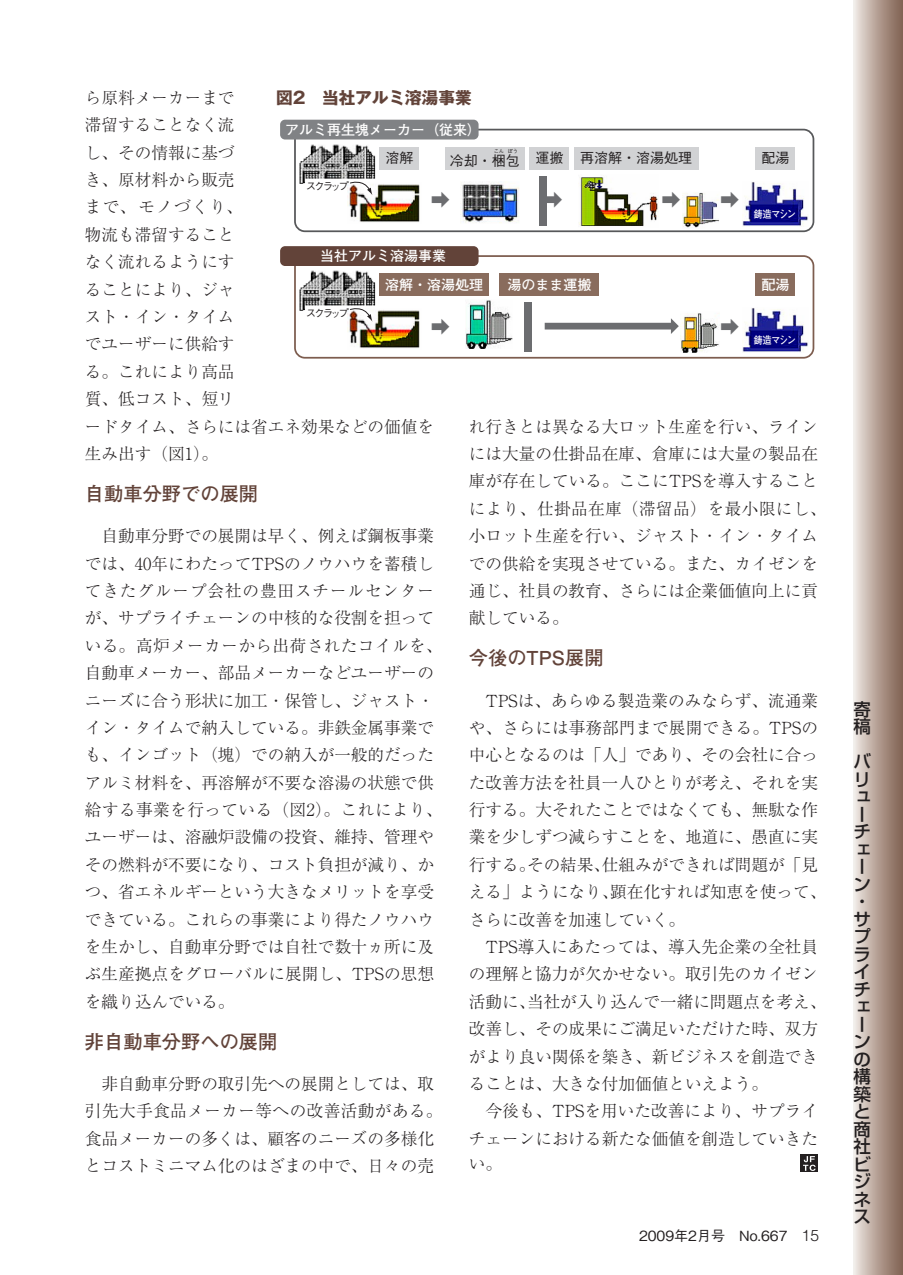
<style>
.page{position:relative;width:903px;height:1275px;background:#fff}
.page>*{position:absolute;margin:0;border:0;box-sizing:border-box;transform-origin:0 0}
.寄稿タテ-タイトル大{font:700 19.25px "Futo Go B101 Pr 5";color:#624339}
.t1{font:500 19.25px "Gothic BBB Pr 5";color:#6c6d70}
.t2{font:500 17.5px/17.5px "Shin Go Pr 5";color:#231f20}
.寄稿タテ-本文{font:300 16.62px/27.5px "Ryumin Pr 5";color:#231f20}
.寄稿タテ-本文-2{font:700 16.62px "Gothic MB101 Pr 5";color:#624339}
.t3{font:700 14px "Futo Go B101 Pr 5";color:#fff}
.t4{font:500 14px "Gothic BBB Pr 5";color:#231f20}
.t5{font:700 10.5px "Futo Go B101 Pr 5";letter-spacing:-.07em;color:#fff;scale:.85 1}
.t6{font:500 10.5px "Gothic BBB Pr 5";letter-spacing:-.225em;color:#231f20}
.t7{font:500 5.25px "Gothic BBB Pr 5";color:#231f20}
.s1{font-family:"Helvetica";font-weight:300;font-size:15.75px}
</style>
<div class="page">
<div style="left:853px;top:0;width:50px;height:1275px;background:linear-gradient(to right,#efe7e2,#7f5f4f)"></div>
<div style="left:801px;top:1155px;width:17px;height:17px;background:#231f20"></div>
<svg style="left:803px;top:1156px;width:12px;height:15px"></svg>
<div style="left:294px;top:255px;width:520px;height:104px;border:2px solid #7d5d4f;border-radius:10px"></div>
<img style="left:743px;top:308px;width:65px;height:45px">
<img style="left:299px;top:144px;width:77px;height:42px">
<img style="left:578px;top:177px;width:80px;height:50px">
<img style="left:348px;top:182px;width:72px;height:40px">
<img style="left:460px;top:183px;width:59px;height:40px">
<div style="left:294px;top:129px;width:520px;height:103px;border:2px solid #57585a;border-radius:10px"></div>
<img style="left:299px;top:270px;width:77px;height:42px">
<img style="left:348px;top:309px;width:72px;height:39px">
<img style="left:683px;top:192px;width:36px;height:36px">
<img style="left:465px;top:300px;width:48px;height:49px">
<img style="left:680px;top:313px;width:39px;height:40px">
<img style="left:743px;top:182px;width:65px;height:44px">
<div style="left:379px;top:147px;width:40px;height:22px;background:#d1d2d4"></div>
<div style="left:755px;top:147px;width:40px;height:22px;background:#d1d2d4"></div>
<div style="left:445px;top:147px;width:80px;height:22px;background:#d1d2d4"></div>
<div style="left:530px;top:147px;width:39px;height:22px;background:#d1d2d4"></div>
<div style="left:574px;top:147px;width:124px;height:22px;background:#d1d2d4"></div>
<div style="left:280px;top:120px;width:198px;height:20px;background:#808285;border-radius:5px"></div>
<div style="left:539px;top:176px;width:8px;height:50px;background:#6c6d70"></div>
<svg style="left:349px;top:179px;width:23px;height:16px"></svg>
<div style="left:379px;top:273px;width:110px;height:23px;background:#896c5d"></div>
<div style="left:755px;top:273px;width:40px;height:23px;background:#896c5d"></div>
<div style="left:500px;top:273px;width:99px;height:23px;background:#896c5d"></div>
<div style="left:280px;top:246px;width:198px;height:20px;background:#624339;border-radius:5px"></div>
<svg style="left:545px;top:318px;width:134px;height:16px"></svg>
<div style="left:525px;top:303px;width:7px;height:49px;background:#6c6d70"></div>
<svg style="left:349px;top:305px;width:23px;height:17px"></svg>
<p class="寄稿タテ-本文-2" style="left:276px;top:84px;width:197px">図2　当社アルミ溶湯事業</p>
<p class="寄稿タテ-本文" style="left:85px;top:83px;width:351px">ら原料メーカーまで<br>滞留することなく流<br>し、その情報に基づ<br>き、原材料から販売<br>まで、モノづくり、<br>物流も滞留すること<br>なく流れるようにす<br>ることにより、ジャ<br>スト・イン・タイム<br>でユーザーに供給す<br>る。これにより高品<br>質、低コスト、短リ<br>ードタイム、さらには省エネ効果などの価値を生み出す（図1）。</p>
<p class="寄稿タテ-タイトル大" style="left:85px;top:478px;width:175px">自動車分野での展開</p>
<p class="寄稿タテ-本文" style="left:85px;top:521px;width:359px">　自動車分野での展開は早く、例えば鋼板事業では、40年にわたってTPSのノウハウを蓄積してきたグループ会社の豊田スチールセンターが、サプライチェーンの中核的な役割を担っている。高炉メーカーから出荷されたコイルを、自動車メーカー、部品メーカーなどユーザーのニーズに合う形状に加工・保管し、ジャスト・イン・タイムで納入している。非鉄金属事業でも、インゴット（塊）での納入が一般的だったアルミ材料を、再溶解が不要な溶湯の状態で供給する事業を行っている（図2）。これにより、ユーザーは、溶融炉設備の投資、維持、管理やその燃料が不要になり、コスト負担が減り、かつ、省エネルギーという大きなメリットを享受できている。これらの事業により得たノウハウを生かし、自動車分野では自社で数十ヵ所に及ぶ生産拠点をグローバルに展開し、TPSの思想を織り込んでいる。</p>
<p class="寄稿タテ-タイトル大" style="left:85px;top:1026px;width:194px">非自動車分野への展開</p>
<p class="寄稿タテ-本文" style="left:85px;top:1069px;width:359px">　非自動車分野の取引先への展開としては、取引先大手食品メーカー等への改善活動がある。食品メーカーの多くは、顧客のニーズの多様化とコストミニマム化のはざまの中で、日々の売</p>
<p class="t3" style="left:285px;top:118px;width:197px">アルミ再生塊メーカー（従来）</p>
<p class="t7" style="left:494px;top:147px;width:26px">こん ぽう</p>
<p class="t4" style="left:535px;top:147px;width:158px">運搬 再溶解・溶湯処理</p>
<p class="t4" style="left:385px;top:147px;width:29px">溶解</p>
<p class="t4" style="left:450px;top:149px;width:71px">冷却・梱包</p>
<p class="t4" style="left:761px;top:147px;width:29px">配湯</p>
<p class="t6" style="left:306px;top:178px;width:45px">スクラップ</p>
<p class="t1" style="left:544px;top:184px;width:21px">➡</p>
<p class="t1" style="left:431px;top:185px;width:21px">➡</p>
<p class="t1" style="left:661px;top:185px;width:21px">➡</p>
<p class="t1" style="left:720px;top:185px;width:21px">➡</p>
<p class="t5" style="left:754px;top:205px;width:51px">鋳造マシン</p>
<p class="t3" style="left:320px;top:245px;width:127px">当社アルミ溶湯事業</p>
<p class="t3" style="left:385px;top:273px;width:99px">溶解・溶湯処理</p>
<p class="t3" style="left:507px;top:273px;width:85px">湯のまま運搬</p>
<p class="t3" style="left:761px;top:273px;width:29px">配湯</p>
<p class="t6" style="left:306px;top:304px;width:45px">スクラップ</p>
<p class="t1" style="left:431px;top:311px;width:21px">➡</p>
<p class="t1" style="left:720px;top:311px;width:21px">➡</p>
<p class="t5" style="left:754px;top:332px;width:51px">鋳造マシン</p>
<p class="寄稿タテ-本文" style="left:469px;top:411px;width:359px">れ行きとは異なる大ロット生産を行い、ラインには大量の仕掛品在庫、倉庫には大量の製品在庫が存在している。ここにTPSを導入することにより、仕掛品在庫（滞留品）を最小限にし、小ロット生産を行い、ジャスト・イン・タイムでの供給を実現させている。また、カイゼンを通じ、社員の教育、さらには企業価値向上に貢献している。</p>
<p class="寄稿タテ-タイトル大" style="left:469px;top:643px;width:136px">今後のTPS展開</p>
<p class="寄稿タテ-本文" style="left:469px;top:685px;width:359px">　TPSは、あらゆる製造業のみならず、流通業や、さらには事務部門まで展開できる。TPSの中心となるのは「人」であり、その会社に合った改善方法を社員一人ひとりが考え、それを実行する。大それたことではなくても、無駄な作業を少しずつ減らすことを、地道に、愚直に実行する。その結果、仕組みができれば問題が「見える」ようになり、顕在化すれば知恵を使って、さらに改善を加速していく。</p>
<p class="寄稿タテ-本文" style="left:469px;top:932px;width:359px">　TPS導入にあたっては、導入先企業の全社員の理解と協力が欠かせない。取引先のカイゼン活動に、当社が入り込んで一緒に問題点を考え、改善し、その成果にご満足いただけた時、双方がより良い関係を築き、新ビジネスを創造できることは、大きな付加価値といえよう。</p>
<p class="寄稿タテ-本文" style="left:469px;top:1096px;width:351px">　今後も、TPSを用いた改善により、サプライチェーンにおける新たな価値を創造していきた</p>
<p class="寄稿タテ-本文" style="left:469px;top:1149px;width:35px">い。</p>
<p class="t4" style="left:639px;top:1224px;width:182px">2009年2月号　No.667　<span class="s1">15</span></p>
<p class="t2" style="left:853px;top:699px;width:18px">寄稿</p>
<p class="t2" style="left:853px;top:751px;width:19px">バリューチェーン・サプライチェーンの構築と商社ビジネス</p>
</div>
